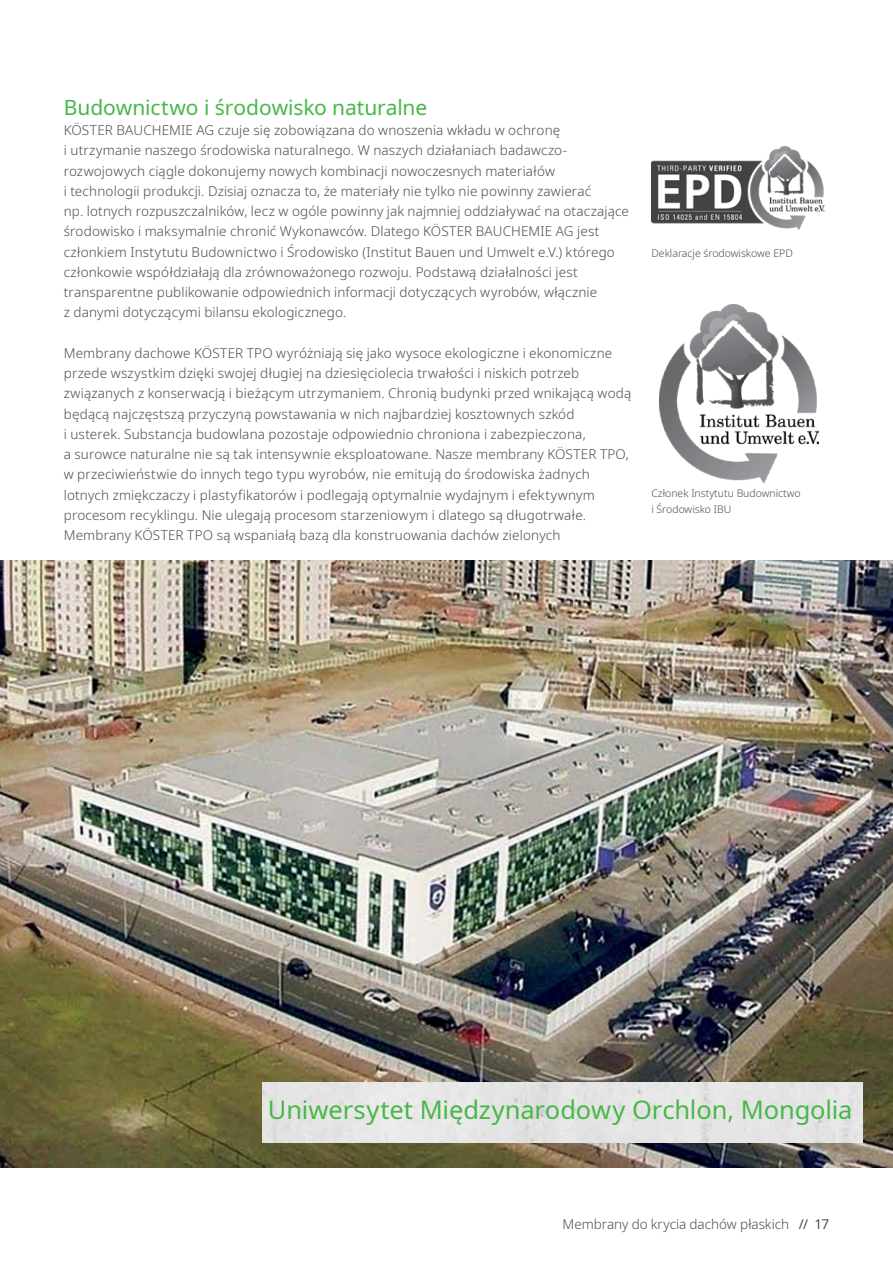
<style>
.page{position:relative;width:893px;height:1263px;background:#fff}
.page>*{position:absolute;margin:0;border:0;box-sizing:border-box;transform-origin:0 0}
.t1{font:25.5px "Noto Sans";letter-spacing:-.005em;color:#48b749}
.t2{font:21px "Noto Sans";letter-spacing:-.005em;color:#48b749}
.t3{font:300 13.5px/20.2px "Noto Sans";letter-spacing:.01em;color:#4d4d4f}
.t4{font:300 10.5px/15.1px "Noto Sans";color:#4d4d4f}
.s1{font-weight:400}
</style>
<div class="page">
<img style="left:659px;top:304px;width:160px;height:178px">
<img style="left:651px;top:146px;width:174px;height:84px">
<img style="left:0;top:560px;width:893px;height:608px">
<div style="left:262px;top:1082px;width:600px;height:61px;background:#e5e5e5"></div>
<h2 class="t2" style="left:64px;top:92px;width:365px">Budownictwo i środowisko naturalne</h2>
<p class="t3" style="left:64px;top:120px;width:567px">KÖSTER BAUCHEMIE AG czuje się zobowiązana do wnoszenia wkładu w ochronę<br>i utrzymanie naszego środowiska naturalnego. W naszych działaniach badawczo&shy;rozwojowych ciągle dokonujemy nowych kombinacji nowoczesnych materiałów<br>i technologii produkcji. Dzisiaj oznacza to, że materiały nie tylko nie powinny zawierać<br>np. lotnych rozpuszczalników, lecz w ogóle powinny jak najmniej oddziaływać na otaczające środowisko i maksymalnie chronić Wykonawców. Dlatego KÖSTER BAUCHEMIE AG jest członkiem Instytutu Budownictwo i Środowisko (Institut Bauen und Umwelt e.V.) którego członkowie współdziałają dla zrównoważonego rozwoju. Podstawą działalności jest transparentne publikowanie odpowiednich informacji dotyczących wyrobów, włącznie<br>z danymi dotyczącymi bilansu ekologicznego.</p>
<p class="t3" style="left:64px;top:343px;width:569px">Membrany dachowe KÖSTER TPO wyróżniają się jako wysoce ekologiczne i ekonomiczne przede wszystkim dzięki swojej długiej na dziesięciolecia trwałości i niskich potrzeb związanych z konserwacją i bieżącym utrzymaniem. Chronią budynki przed wnikającą wodą będącą najczęstszą przyczyną powstawania w nich najbardziej kosztownych szkód<br>i usterek. Substancja budowlana pozostaje odpowiednio chroniona i zabezpieczona,<br>a surowce naturalne nie są tak intensywnie eksploatowane. Nasze membrany KÖSTER TPO, w przeciwieństwie do innych tego typu wyrobów, nie emitują do środowiska żadnych lotnych zmiękczaczy i plastyfikatorów i podlegają optymalnie wydajnym i efektywnym procesom recyklingu. Nie ulegają procesom starzeniowym i dlatego są długotrwałe.<br>Membrany KÖSTER TPO są wspaniałą bazą dla konstruowania dachów zielonych</p>
<p class="t4" style="left:651px;top:245px;width:143px">Deklaracje środowiskowe EPD</p>
<p class="t4" style="left:651px;top:486px;width:151px">Członek Instytutu Budownictwo i Środowisko IBU</p>
<h1 class="t1" style="left:268px;top:1092px;width:586px">Uniwersytet Międzynarodowy Orchlon, Mongolia</h1>
<p class="t3" style="left:563px;top:1214px;width:268px">Membrany do krycia dachów płaskich <span class="s1">// 17</span></p>
</div>
